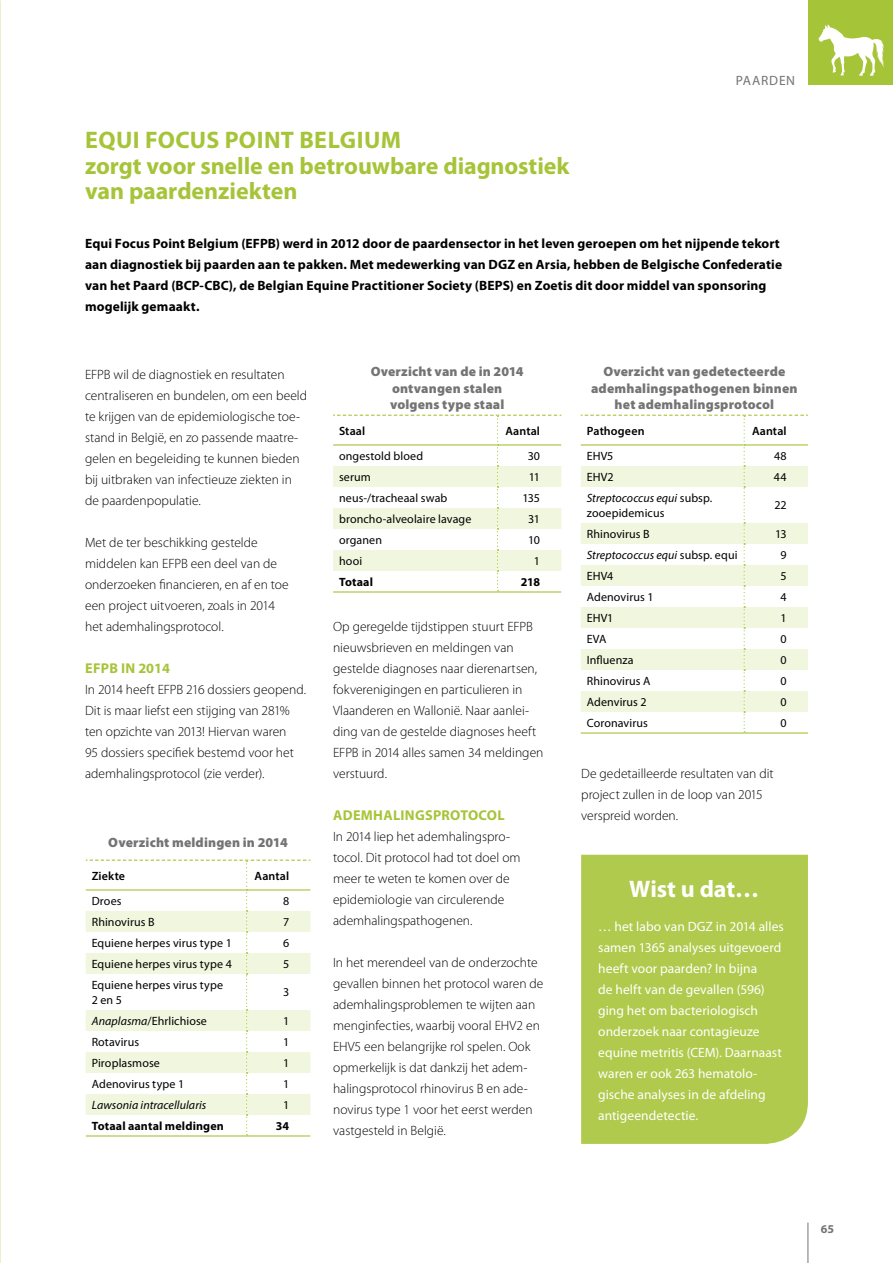
<style>
.page{position:relative;width:893px;height:1263px;background:#fff}
.page>*{position:absolute;margin:0;border:0;box-sizing:border-box;transform-origin:0 0}
._01_T1{font:700 24px/25.5px "Myriad Pro";color:#a6c438}
._03_T3_kaderstuk{font:700 24px "Myriad Pro";letter-spacing:-.005em;color:#fff}
._02_T2_groen{font:700 14.25px "Myriad Pro";letter-spacing:.02em;color:#a6c438}
._04_body_tekst{font:300 13.5px/21px "Myriad Pro";color:#000}
._02_intro_links{font:700 13.5px/21px "Myriad Pro";letter-spacing:.01em;color:#000}
._04_body_tekst-2{font:13.5px/21px "Myriad Pro";letter-spacing:.005em;color:#fff}
._06_legende_tabel_fi{font:900 13.5px/16.5px "Myriad Pro";letter-spacing:.01em;color:#747474;text-align:center}
.t1{font:13.5px "Myriad Pro";letter-spacing:.055em;color:#747474}
._08_tabel_body_links{font:12px/15px "Myriad Pro";letter-spacing:.01em;color:#000}
._08_tabel_body_links-2{font:italic 12px "Myriad Pro";letter-spacing:.005em;color:#000}
._08_tabel_body_recht{font:12px "Myriad Pro";letter-spacing:-.025em;color:#000}
._08_tabel_body_links-3{font:700 12px "Myriad Pro";letter-spacing:.01em;color:#000}
._04_body_tekst-3{font:600 12px "Myriad Pro";letter-spacing:.01em;color:#000}
._08_tabel_titel_rech{font:600 12px "Myriad Pro";letter-spacing:.01em;color:#000}
._08_tabel_body_recht-2{font:700 12px "Myriad Pro";color:#000}
.t2{font:700 12px "Myriad Pro";color:#747474}
.s1{font-style:italic}
.s2{font-style:normal}
</style>
<div class="page">
<hr style="left:333px;top:591px;width:164px;height:1px;background:#a6c438">
<hr style="left:497px;top:591px;width:64px;height:1px;background:#a6c438">
<svg style="left:333px;top:415px;width:228px;height:176px"></svg>
<hr style="left:86px;top:1135px;width:161px;height:1px;background:#a6c438">
<hr style="left:247px;top:1135px;width:63px;height:1px;background:#a6c438">
<svg style="left:86px;top:860px;width:224px;height:275px"></svg>
<hr style="left:581px;top:732px;width:163px;height:1px;background:#a6c438">
<hr style="left:744px;top:732px;width:64px;height:1px;background:#a6c438">
<svg style="left:581px;top:415px;width:227px;height:317px"></svg>
<div style="left:581px;top:855px;width:227px;height:289px;background:#afca4c"></div>
<hr style="left:807px;top:1222px;width:1px;height:41px;background:#747474">
<div style="left:808px;top:0;width:85px;height:85px;background:#a6c438"></div>
<svg style="left:818px;top:24px;width:66px;height:52px"></svg>
<p class="t1" style="left:736px;top:72px;width:61px">PAARDEN</p>
<p class="_01_T1" style="left:85px;top:126px;width:486px">EQUI FOCUS POINT BELGIUM<br>zorgt voor snelle en betrouwbare diagnostiek van paardenziekten</p>
<p class="_02_intro_links" style="left:85px;top:233px;width:699px">Equi Focus Point Belgium (EFPB) werd in 2012 door de paardensector in het leven geroepen om het nijpende tekort aan diagnostiek bij paarden aan te pakken. Met medewerking van DGZ en Arsia, hebben de Belgische Confederatie van het Paard (BCP-CBC), de Belgian Equine Practitioner Society (BEPS) en Zoetis dit door middel van sponsoring mogelijk gemaakt.</p>
<p class="_04_body_tekst" style="left:85px;top:364px;width:224px">EFPB wil de diagnostiek en resultaten centraliseren en bundelen, om een beeld te krijgen van de epidemiologische toe&shy;stand in België, en zo passende maatre&shy;gelen en begeleiding te kunnen bieden bij uitbraken van infectieuze ziekten in de paardenpopulatie.</p>
<p class="_04_body_tekst" style="left:85px;top:532px;width:205px">Met de ter beschikking gestelde middelen kan EFPB een deel van de onderzoeken financieren, en af en toe een project uitvoeren, zoals in 2014 het ademhalingsprotocol.</p>
<p class="_02_T2_groen" style="left:85px;top:659px;width:86px">EFPB IN 2014</p>
<p class="_04_body_tekst" style="left:85px;top:679px;width:223px">In 2014 heeft EFPB 216 dossiers geopend.<br>Dit is maar liefst een stijging van 281% ten opzichte van 2013! Hiervan waren<br>95 dossiers specifiek bestemd voor het ademhalingsprotocol (zie verder).</p>
<p class="_06_legende_tabel_fi" style="left:108px;top:833px;width:181px">Overzicht meldingen in 2014</p>
<p class="_04_body_tekst-3" style="left:92px;top:868px;width:35px">Ziekte</p>
<p class="_08_tabel_titel_rech" style="left:255px;top:868px;width:36px">Aantal</p>
<p class="_08_tabel_body_links" style="left:92px;top:893px;width:31px">Droes</p>
<p class="_08_tabel_body_recht" style="left:283px;top:893px;width:8px">8</p>
<p class="_08_tabel_body_links" style="left:92px;top:914px;width:64px">Rhinovirus B</p>
<p class="_08_tabel_body_recht" style="left:283px;top:914px;width:8px">7</p>
<p class="_08_tabel_body_links" style="left:92px;top:935px;width:142px">Equiene herpes virus type 1</p>
<p class="_08_tabel_body_recht" style="left:283px;top:935px;width:8px">6</p>
<p class="_08_tabel_body_links" style="left:92px;top:956px;width:142px">Equiene herpes virus type 4</p>
<p class="_08_tabel_body_recht" style="left:283px;top:956px;width:8px">5</p>
<p class="_08_tabel_body_links" style="left:92px;top:977px;width:133px">Equiene herpes virus type<br>2 en 5</p>
<p class="_08_tabel_body_recht" style="left:283px;top:985px;width:8px">3</p>
<p class="_08_tabel_body_links" style="left:92px;top:1013px;width:117px"><span class="s1">Anaplasma</span>/Ehrlichiose</p>
<p class="_08_tabel_body_recht" style="left:283px;top:1013px;width:8px">1</p>
<p class="_08_tabel_body_links" style="left:92px;top:1034px;width:49px">Rotavirus</p>
<p class="_08_tabel_body_recht" style="left:283px;top:1034px;width:8px">1</p>
<p class="_08_tabel_body_links" style="left:92px;top:1055px;width:70px">Piroplasmose</p>
<p class="_08_tabel_body_recht" style="left:283px;top:1055px;width:8px">1</p>
<p class="_08_tabel_body_links" style="left:92px;top:1076px;width:94px">Adenovirus type 1</p>
<p class="_08_tabel_body_recht" style="left:283px;top:1076px;width:8px">1</p>
<p class="_08_tabel_body_links-2" style="left:92px;top:1097px;width:116px">Lawsonia intracellularis</p>
<p class="_08_tabel_body_recht" style="left:283px;top:1097px;width:8px">1</p>
<p class="_08_tabel_body_links-3" style="left:92px;top:1118px;width:134px">Totaal aantal meldingen</p>
<p class="_08_tabel_body_recht-2" style="left:276px;top:1118px;width:15px">34</p>
<p class="_06_legende_tabel_fi" style="left:371px;top:363px;width:154px">Overzicht van de in 2014 ontvangen stalen volgens type staal</p>
<p class="_04_body_tekst-3" style="left:339px;top:423px;width:28px">Staal</p>
<p class="_08_tabel_titel_rech" style="left:505px;top:423px;width:36px">Aantal</p>
<p class="_08_tabel_body_links" style="left:339px;top:448px;width:86px">ongestold bloed</p>
<p class="_08_tabel_body_recht" style="left:528px;top:449px;width:14px">30</p>
<p class="_08_tabel_body_links" style="left:339px;top:469px;width:33px">serum</p>
<p class="_08_tabel_body_recht" style="left:529px;top:470px;width:13px">11</p>
<p class="_08_tabel_body_links" style="left:339px;top:490px;width:110px">neus-/tracheaal swab</p>
<p class="_08_tabel_body_recht" style="left:522px;top:491px;width:19px">135</p>
<p class="_08_tabel_body_links" style="left:339px;top:511px;width:134px">broncho-alveolaire lavage</p>
<p class="_08_tabel_body_recht" style="left:528px;top:512px;width:13px">31</p>
<p class="_08_tabel_body_links" style="left:339px;top:532px;width:44px">organen</p>
<p class="_08_tabel_body_recht" style="left:528px;top:533px;width:13px">10</p>
<p class="_08_tabel_body_links" style="left:339px;top:553px;width:25px">hooi</p>
<p class="_08_tabel_body_recht" style="left:534px;top:554px;width:8px">1</p>
<p class="_08_tabel_body_links-3" style="left:339px;top:574px;width:35px">Totaal</p>
<p class="_08_tabel_body_recht-2" style="left:521px;top:574px;width:21px">218</p>
<p class="_04_body_tekst" style="left:333px;top:616px;width:212px">Op geregelde tijdstippen stuurt EFPB nieuwsbrieven en meldingen van gestelde diagnoses naar dierenartsen, fokverenigingen en particulieren in Vlaanderen en Wallonië. Naar aanlei&shy;ding van de gestelde diagnoses heeft EFPB in 2014 alles samen 34 meldingen verstuurd.</p>
<p class="_02_T2_groen" style="left:333px;top:806px;width:173px">ADEMHALINGSPROTOCOL</p>
<p class="_04_body_tekst" style="left:333px;top:826px;width:189px">In 2014 liep het ademhalingspro&shy;tocol. Dit protocol had tot doel om meer te weten te komen over de epidemiologie van circulerende ademhalingspathogenen.</p>
<p class="_04_body_tekst" style="left:333px;top:952px;width:212px">In het merendeel van de onderzochte gevallen binnen het protocol waren de ademhalingsproblemen te wijten aan menginfecties, waarbij vooral EHV2 en EHV5 een belangrijke rol spelen. Ook opmerkelijk is dat dankzij het adem&shy;halingsprotocol rhinovirus B en ade&shy;novirus type 1 voor het eerst werden vastgesteld in België.</p>
<p class="_06_legende_tabel_fi" style="left:591px;top:363px;width:208px">Overzicht van gedetecteerde ademhalingspathogenen binnen het ademhalingsprotocol</p>
<p class="_04_body_tekst-3" style="left:587px;top:423px;width:59px">Pathogeen</p>
<p class="_08_tabel_titel_rech" style="left:752px;top:423px;width:36px">Aantal</p>
<p class="_08_tabel_body_links" style="left:587px;top:448px;width:28px">EHV5</p>
<p class="_08_tabel_body_recht" style="left:774px;top:449px;width:14px">48</p>
<p class="_08_tabel_body_links" style="left:587px;top:469px;width:28px">EHV2</p>
<p class="_08_tabel_body_recht" style="left:774px;top:470px;width:14px">44</p>
<p class="_08_tabel_body_links" style="left:587px;top:490px;width:127px"><span class="s1">Streptococcus equi</span> subsp. zooepidemicus</p>
<p class="_08_tabel_body_recht" style="left:774px;top:498px;width:14px">22</p>
<p class="_08_tabel_body_links" style="left:587px;top:526px;width:64px">Rhinovirus B</p>
<p class="_08_tabel_body_recht" style="left:775px;top:527px;width:13px">13</p>
<p class="_08_tabel_body_links-2" style="left:587px;top:547px;width:152px">Streptococcus equi <span class="s2">subsp. equi</span></p>
<p class="_08_tabel_body_recht" style="left:780px;top:548px;width:8px">9</p>
<p class="_08_tabel_body_links" style="left:587px;top:568px;width:28px">EHV4</p>
<p class="_08_tabel_body_recht" style="left:780px;top:569px;width:8px">5</p>
<p class="_08_tabel_body_links" style="left:587px;top:589px;width:68px">Adenovirus 1</p>
<p class="_08_tabel_body_recht" style="left:780px;top:590px;width:8px">4</p>
<p class="_08_tabel_body_links" style="left:587px;top:610px;width:28px">EHV1</p>
<p class="_08_tabel_body_recht" style="left:780px;top:611px;width:8px">1</p>
<p class="_08_tabel_body_links" style="left:587px;top:631px;width:21px">EVA</p>
<p class="_08_tabel_body_recht" style="left:780px;top:632px;width:8px">0</p>
<p class="_08_tabel_body_links" style="left:587px;top:652px;width:48px">Influenza</p>
<p class="_08_tabel_body_recht" style="left:780px;top:653px;width:8px">0</p>
<p class="_08_tabel_body_links" style="left:587px;top:673px;width:65px">Rhinovirus A</p>
<p class="_08_tabel_body_recht" style="left:780px;top:674px;width:8px">0</p>
<p class="_08_tabel_body_links" style="left:587px;top:694px;width:61px">Adenvirus 2</p>
<p class="_08_tabel_body_recht" style="left:780px;top:695px;width:8px">0</p>
<p class="_08_tabel_body_links" style="left:587px;top:715px;width:63px">Coronavirus</p>
<p class="_08_tabel_body_recht" style="left:780px;top:716px;width:8px">0</p>
<p class="_04_body_tekst" style="left:581px;top:763px;width:194px">De gedetailleerde resultaten van dit project zullen in de loop van 2015 verspreid worden.</p>
<p class="_03_T3_kaderstuk" style="left:629px;top:873px;width:131px">Wist u dat…</p>
<p class="_04_body_tekst-2" style="left:598px;top:915px;width:187px">… het labo van DGZ in 2014 alles samen 1365 analyses uitgevoerd heeft voor paarden? In bijna<br>de helft van de gevallen (596) ging het om bacteriologisch onderzoek naar contagieuze equine metritis (CEM). Daarnaast waren er ook 263 hematolo&shy;gische analyses in de afdeling antigeendetectie.</p>
<p class="t2" style="left:821px;top:1221px;width:15px">65</p>
</div>
